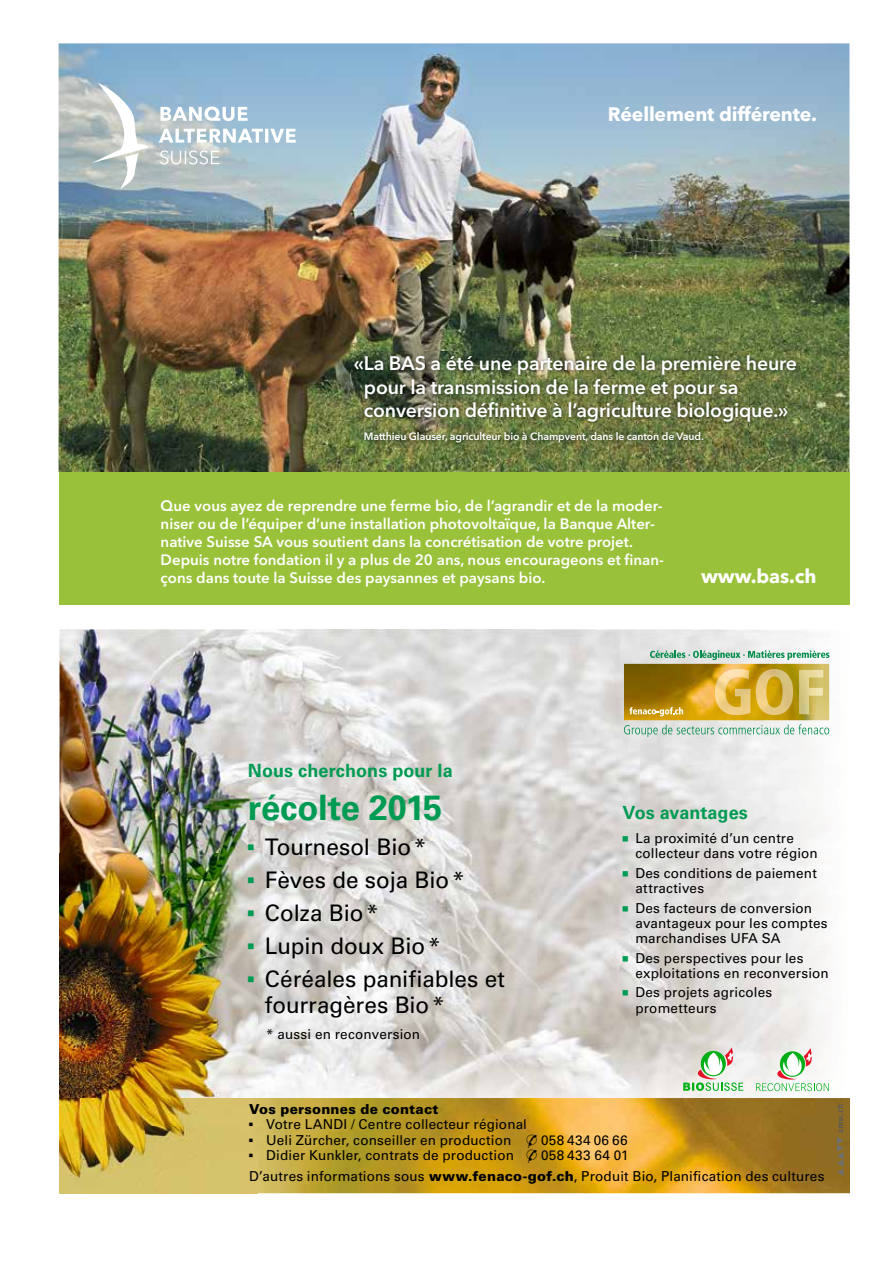
<style>
.page{position:relative;width:893px;height:1263px;background:#fff}
.page>*{position:absolute;margin:0;border:0;box-sizing:border-box;transform-origin:0 0}
.t1{font:700 34.95px "Univers";letter-spacing:-.01em;color:#009b52}
.t2{font:22.8px/26.1px "Univers";letter-spacing:-.005em;color:#000}
.t3{font:600 19.5px/23.4px "Avenir Next LT Pro";letter-spacing:-.01em;color:#fff}
.t4{font:700 19.5px "Avenir Next LT Com";letter-spacing:-.01em;color:#fff}
.t5{font:700 18.3px "Univers";color:#009b52}
.t6{font:600 15px/18px "Avenir Next LT Pro";color:#fff}
.t7{font:13.65px/15.1px "Univers";letter-spacing:.01em;color:#000}
.t8{font:900 13.65px "Univers";letter-spacing:.015em;color:#000}
.t9{font:13.65px "Univers";letter-spacing:.03em;color:#000}
.t10{font:600 10.5px "Avenir Next LT Pro";letter-spacing:-.01em;color:#fff}
.s1{font-family:"Universal Newswith Comm Pi";color:#009b52}
.s2{font-family:"Universal Newswith Comm Pi";font-size:21.3px;color:#009b52}
.s3{font-family:"Universal Newswith Comm Pi"}
.s4{font-weight:900}
</style>
<div class="page">
<img style="left:274px;top:629px;width:366px;height:469px">
<img style="left:624px;top:664px;width:205px;height:56px">
<img style="left:715px;top:669px;width:78px;height:46px">
<img style="left:799px;top:670px;width:24px;height:44px">
<svg style="left:624px;top:724px;width:205px;height:13px"></svg>
<svg style="left:650px;top:650px;width:179px;height:10px"></svg>
<svg style="left:629px;top:707px;width:54px;height:9px"></svg>
<img style="left:257px;top:1098px;width:593px;height:95px">
<img style="left:60px;top:629px;width:214px;height:255px">
<img style="left:257px;top:884px;width:17px;height:242px">
<img style="left:60px;top:854px;width:197px;height:339px">
<svg style="left:683px;top:1047px;width:60px;height:44px"></svg>
<svg style="left:756px;top:1048px;width:73px;height:43px"></svg>
<svg style="left:837px;top:1104px;width:7px;height:72px"></svg>
<img style="left:59px;top:43px;width:790px;height:429px">
<div style="left:59px;top:472px;width:790px;height:133px;background:#99c139"></div>
<img style="left:351px;top:352px;width:448px;height:94px">
<svg style="left:92px;top:83px;width:57px;height:106px"></svg>
<svg style="left:160px;top:150px;width:59px;height:14px"></svg>
<svg style="left:159px;top:129px;width:137px;height:14px"></svg>
<svg style="left:160px;top:106px;width:88px;height:15px"></svg>
<svg style="left:526px;top:1134px;width:11px;height:29px"></svg>
<h3 class="t4" style="left:608px;top:102px;width:211px">Réellement différente.</h3>
<h3 class="t3" style="left:364px;top:351px;width:434px;text-indent:-10px">« La BAS a été une partenaire de la première heure pour la transmission de la ferme et pour sa conversion définitive à l’agriculture biologique.»</h3>
<p class="t10" style="left:364px;top:430px;width:341px">Matthieu Glauser, agriculteur bio à Champvent, dans le canton de Vaud.</p>
<p class="t6" style="left:161px;top:497px;width:505px">Que vous ayez de reprendre une ferme bio, de l’agrandir et de la moder&shy;niser ou de l’équiper d’une installation photovoltaïque, la Banque Alter&shy;native Suisse SA vous soutient dans la concrétisation de votre projet.<br>Depuis notre fondation il y a plus de 20 ans, nous encourageons et finan&shy;çons dans toute la Suisse des paysannes et paysans bio.</p>
<h3 class="t4" style="left:701px;top:565px;width:117px">www.bas.ch</h3>
<h3 class="t5" style="left:248px;top:760px;width:206px">Nous cherchons pour la</h3>
<h1 class="t1" style="left:248px;top:787px;width:196px">récolte 2015</h1>
<h2 class="t2" style="left:248px;top:834px;width:180px"><span class="s1">▪</span> Tournesol Bio *</h2>
<h2 class="t2" style="left:248px;top:867px;width:218px"><span class="s1">▪</span> Fèves de soja Bio *</h2>
<h2 class="t2" style="left:248px;top:900px;width:132px"><span class="s1">▪</span> Colza Bio *</h2>
<h2 class="t2" style="left:248px;top:933px;width:194px"><span class="s1">▪</span> Lupin doux Bio *</h2>
<h2 class="t2" style="left:265px;top:966px;width:241px;text-indent:-17px"><span class="s1">▪</span> Céréales panifiables et fourragères Bio *</h2>
<p class="t7" style="left:266px;top:1027px;width:155px">* aussi en reconversion</p>
<h3 class="t5" style="left:623px;top:802px;width:127px">Vos avantages</h3>
<p class="t7" style="left:635px;top:831px;width:184px;text-indent:-13px"><span class="s2">▪</span> La proximité d’un centre collecteur dans votre région</p>
<p class="t7" style="left:635px;top:865px;width:183px;text-indent:-13px"><span class="s2">▪</span> Des conditions de paiement attractives</p>
<p class="t7" style="left:635px;top:900px;width:194px;text-indent:-13px"><span class="s2">▪</span> Des facteurs de conversion avantageux pour les comptes marchandises UFA SA</p>
<p class="t7" style="left:635px;top:950px;width:195px;text-indent:-13px"><span class="s2">▪</span> Des perspectives pour les exploitations en reconversion</p>
<p class="t7" style="left:635px;top:985px;width:138px;text-indent:-13px"><span class="s2">▪</span> Des projets agricoles prometteurs</p>
<p class="t8" style="left:249px;top:1101px;width:191px">Vos personnes de contact</p>
<p class="t7" style="left:249px;top:1117px;width:279px"><span class="s3">▪</span> Votre LANDI / Centre collecteur régional</p>
<p class="t7" style="left:249px;top:1132px;width:264px"><span class="s3">▪</span> Ueli Zürcher, conseiller en production</p>
<p class="t9" style="left:541px;top:1131px;width:88px">058 434 06 66</p>
<p class="t7" style="left:249px;top:1147px;width:266px"><span class="s3">▪</span> Didier Kunkler, contrats de production</p>
<p class="t7" style="left:249px;top:1144px;width:577px;line-height:21.3px;text-indent:292px">058 433 64 01<br>D’autres informations sous <span class="s4">www.fenaco-gof.ch</span>, Produit Bio, Planification des cultures</p>
</div>
